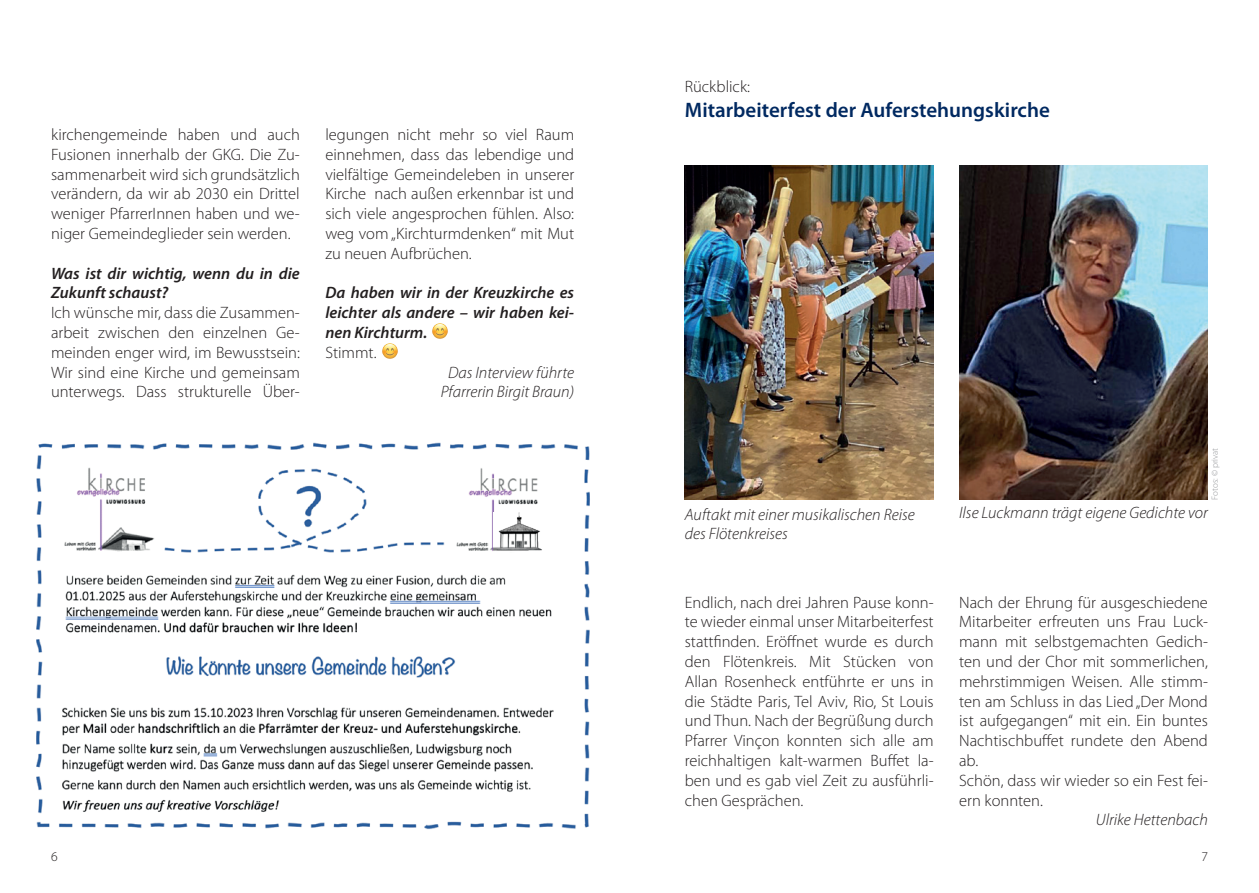
<style>
.page{position:relative;width:1259px;height:893px;background:#fff}
.page>*{position:absolute;margin:0;border:0;box-sizing:border-box;transform-origin:0 0}
.t1{font:600 21px "Myriad Pro";color:#002961}
.t2{font:300 16.5px/19.8px "Myriad Pro";color:#231f20;text-align:justify}
.t3{font:italic 300 16.5px/19.8px "Myriad Pro";color:#231f20}
.t4{font:italic 600 16.5px/19.8px "Myriad Pro";color:#231f20}
.t5{font:300 13.5px "Myriad Pro";color:#231f20}
.t6{font:300 9px "Myriad Pro";color:#939598}
</style>
<div class="page">
<img style="left:960px;top:166px;width:247px;height:334px">
<img style="left:684px;top:166px;width:249px;height:334px">
<img style="left:36px;top:442px;width:554px;height:388px">
<img style="left:493px;top:512px;width:53px;height:39px">
<p class="t2" style="left:51px;top:125px;width:250px">kirchengemeinde haben und auch Fusionen innerhalb der GKG. Die Zu&shy;sammenarbeit wird sich grundsätzlich verändern, da wir ab 2030 ein Drittel weniger PfarrerInnen haben und we&shy;niger Gemeindeglieder sein werden.</p>
<p class="t4" style="left:51px;top:263px;width:250px">Was ist dir wichtig, wenn du in die<br>Zukunft schaust?</p>
<p class="t2" style="left:51px;top:303px;width:250px">Ich wünsche mir, dass die Zusammen&shy;arbeit zwischen den einzelnen Ge&shy;meinden enger wird, im Bewusstsein:<br>Wir sind eine Kirche und gemeinsam unterwegs. Dass strukturelle Über-</p>
<p class="t2" style="left:325px;top:125px;width:250px">legungen nicht mehr so viel Raum einnehmen, dass das lebendige und vielfältige Gemeindeleben in unserer Kirche nach außen erkennbar ist und sich viele angesprochen fühlen. Also: weg vom „Kirchturmdenken“ mit Mut zu neuen Aufbrüchen.</p>
<p class="t4" style="left:325px;top:283px;width:250px;text-align:justify">Da haben wir in der Kreuzkirche es leichter als andere – wir haben kei&shy;nen Kirchturm.</p>
<p class="t2" style="left:325px;top:343px;width:53px">Stimmt.</p>
<p class="t3" style="left:441px;top:363px;width:135px;text-align:center">Das Interview führte<br>Pfarrerin Birgit Braun)</p>
<p class="t2" style="left:685px;top:77px;width:67px">Rückblick:</p>
<p class="t1" style="left:685px;top:98px;width:367px">Mitarbeiterfest der Auferstehungskirche</p>
<p class="t6" style="left:1210px;top:500px;width:53px;rotate:-90deg">Fotos: © privat</p>
<p class="t3" style="left:685px;top:505px;width:231px">Auftakt mit einer musikalischen Reise des Flötenkreises</p>
<p class="t2" style="left:685px;top:592px;width:250px">Endlich, nach drei Jahren Pause konn&shy;te wieder einmal unser Mitarbeiterfest stattfinden. Eröffnet wurde es durch den Flötenkreis. Mit Stücken von Allan Rosenheck entführte er uns in die Städte Paris, Tel Aviv, Rio, St Louis und Thun. Nach der Begrüßung durch Pfarrer Vinçon konnten sich alle am reichhaltigen kalt-warmen Buffet la&shy;ben und es gab viel Zeit zu ausführli&shy;chen Gesprächen.</p>
<p class="t3" style="left:959px;top:503px;width:250px">Ilse Luckmann trägt eigene Gedichte vor</p>
<p class="t2" style="left:959px;top:592px;width:250px;text-align:left">Nach der Ehrung für ausgeschiedene<br>Mitarbeiter erfreuten uns Frau Luck&shy;mann mit selbstgemachten Gedich&shy;ten und der Chor mit sommerlichen, mehrstimmigen Weisen. Alle stimm&shy;ten am Schluss in das Lied „Der Mond ist aufgegangen“ mit ein. Ein buntes<br>Nachtischbuffet rundete den Abend ab.<br>Schön, dass wir wieder so ein Fest fei&shy;ern konnten.</p>
<p class="t3" style="left:1095px;top:810px;width:114px">Ulrike Hettenbach</p>
<p class="t5" style="left:51px;top:849px;width:8px">6</p>
<p class="t5" style="left:1201px;top:849px;width:8px">7</p>
</div>
